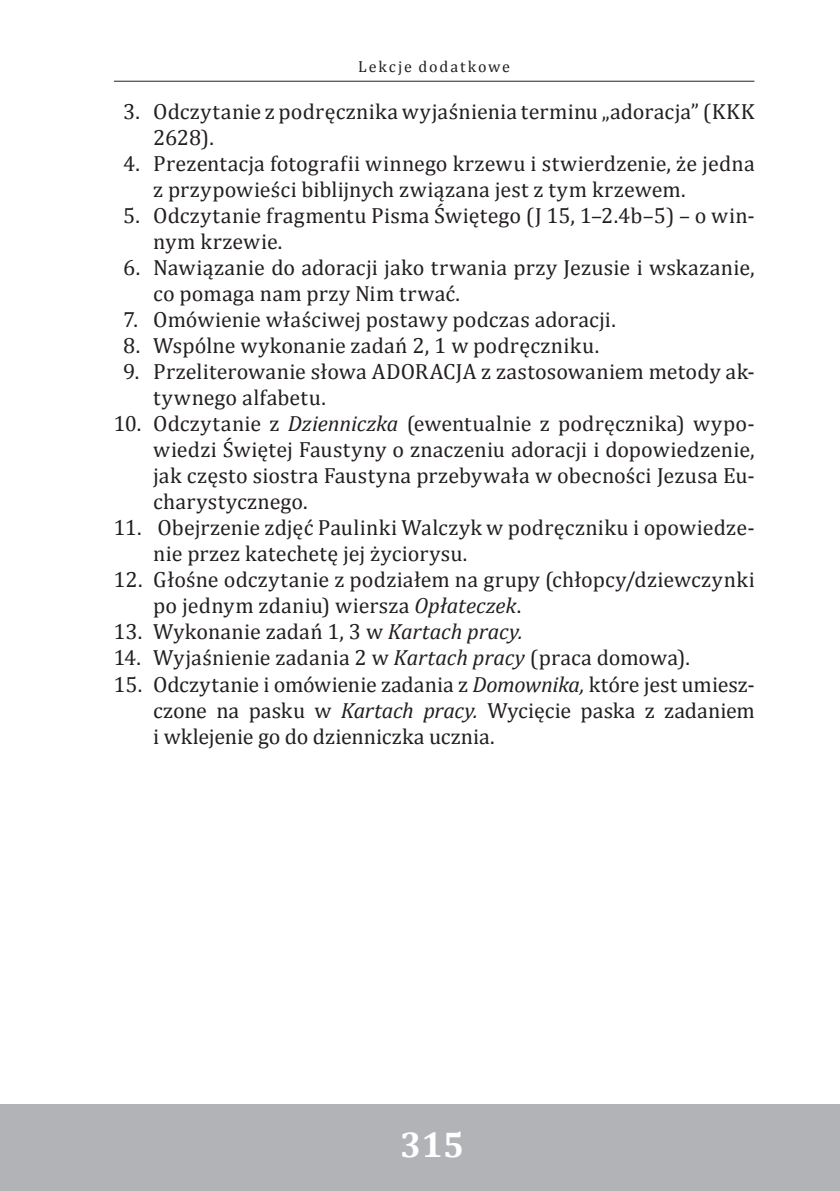
<style>
.page{position:relative;width:840px;height:1191px;background:#fff}
.page>*{position:absolute;margin:0;border:0;box-sizing:border-box;transform-origin:0 0}
.t1{font:700 36px "Cambria";color:#fff}
.t2{font:22px/26px "Cambria";letter-spacing:.01em;color:#231f20}
.t3{font:16px "Cambria";letter-spacing:.115em;color:#231f20}
.s1{font-style:italic}
</style>
<div class="page">
<hr style="left:0;top:1104px;width:1px;height:87px;background:#b2b3b7">
<div style="left:1px;top:1104px;width:838px;height:87px;background:#b2b3b7"></div>
<hr style="left:114px;top:81px;width:640px;height:1px;background:#231f20">
<p class="t3" style="left:358px;top:57px;width:153px">Lekcje dodatkowe</p>
<p class="t2" style="left:153px;top:99px;width:602px;text-indent:-30px">3. Odczytanie z podręcznika wyjaśnienia terminu „adoracja” (KKK<br>2628).</p>
<p class="t2" style="left:153px;top:151px;width:602px;text-indent:-30px">4. Prezentacja fotografii winnego krzewu i stwierdzenie, że jedna z przypowieści biblijnych związana jest z tym krzewem.</p>
<p class="t2" style="left:153px;top:203px;width:602px;text-indent:-30px">5. Odczytanie fragmentu Pisma Świętego (J 15, 1–2.4b–5) – o win&shy;nym krzewie.</p>
<p class="t2" style="left:153px;top:255px;width:602px;text-indent:-30px">6. Nawiązanie do adoracji jako trwania przy Jezusie i wskazanie, co pomaga nam przy Nim trwać.</p>
<p class="t2" style="left:123px;top:307px;width:494px">7. Omówienie właściwej postawy podczas adoracji.</p>
<p class="t2" style="left:123px;top:333px;width:477px">8. Wspólne wykonanie zadań 2, 1 w podręczniku.</p>
<p class="t2" style="left:153px;top:359px;width:602px;text-indent:-30px">9. Przeliterowanie słowa ADORACJA z zastosowaniem metody ak&shy;tywnego alfabetu.</p>
<p class="t2" style="left:153px;top:411px;width:602px;text-align:justify;text-indent:-40px">10. Odczytanie z <span class="s1">Dzienniczka</span> (ewentualnie z podręcznika) wypo&shy;wiedzi Świętej Faustyny o znaczeniu adoracji i dopowiedzenie, jak często siostra Faustyna przebywała w obecności Jezusa Eu&shy;charystycznego.</p>
<p class="t2" style="left:153px;top:515px;width:602px;text-indent:-40px">11. Obejrzenie zdjęć Paulinki Walczyk w podręczniku i opowiedze&shy;nie przez katechetę jej życiorysu.</p>
<p class="t2" style="left:153px;top:567px;width:602px;text-indent:-40px">12. Głośne odczytanie z podziałem na grupy (chłopcy/dziewczynki po jednym zdaniu) wiersza <span class="s1">Opłateczek</span>.</p>
<p class="t2" style="left:113px;top:619px;width:411px">13. Wykonanie zadań 1, 3 w <span class="s1">Kartach pracy.</span></p>
<p class="t2" style="left:113px;top:645px;width:577px">14. Wyjaśnienie zadania 2 w <span class="s1">Kartach pracy</span> (praca domowa).</p>
<p class="t2" style="left:153px;top:671px;width:602px;text-align:justify;text-indent:-40px">15. Odczytanie i omówienie zadania z <span class="s1">Domownika,</span> które jest umiesz&shy;czone na pasku w <span class="s1">Kartach pracy.</span> Wycięcie paska z zadaniem i wklejenie go do dzienniczka ucznia.</p>
<p class="t1" style="left:400px;top:1118px;width:65px">315</p>
</div>
